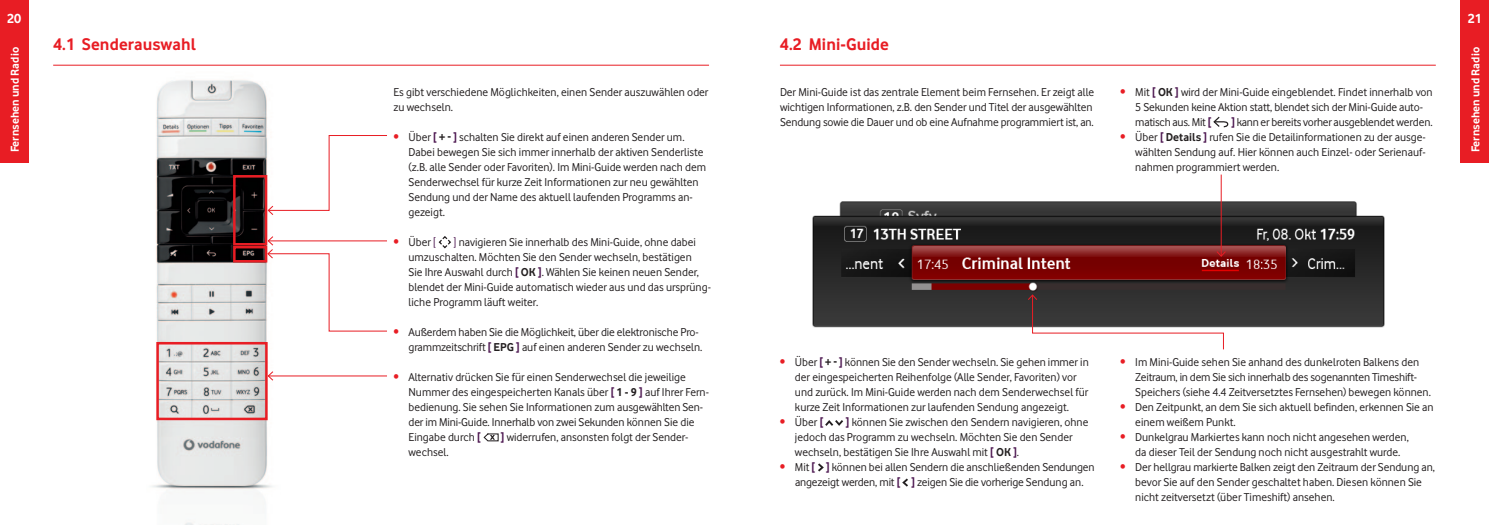
<style>
.page{position:relative;width:1489px;height:525px;background:#fff}
.page>*{position:absolute;margin:0;border:0;box-sizing:border-box;transform-origin:0 0}
.t1{font:700 17.5px "Vodafone Rg CE";letter-spacing:.005em;color:#e81d24}
.t2{font:700 13.75px "Vodafone Rg CE";color:#fff}
.t3{font:11.88px/15px "Vodafone Rg CE";color:#231f20}
.t4{font:11.88px "Vodafone Rg CE";letter-spacing:-.02em;color:#231f20}
.t5{font:700 11.88px "Vodafone Rg CE";color:#fff}
.s1{color:#e81d24}
.s2{font-weight:700;color:#4b154f}
.s3{font-weight:700}
.s4{color:#4b154f}
</style>
<div class="page">
<hr style="left:53px;top:65px;width:656px;height:1px;background:#e81d24">
<hr style="left:780px;top:65px;width:655px;height:1px;background:#e81d24">
<div style="left:0;top:37px;width:28px;height:126px;background:#e81d24"></div>
<div style="left:1460px;top:37px;width:28px;height:126px;background:#e81d24"></div>
<div style="left:0;top:0;width:28px;height:36px;background:#e81d24"></div>
<div style="left:1460px;top:0;width:28px;height:36px;background:#e81d24"></div>
<svg style="left:483px;top:433px;width:16px;height:8px"></svg>
<svg style="left:438px;top:236px;width:13px;height:13px"></svg>
<svg style="left:1213px;top:116px;width:15px;height:12px"></svg>
<svg style="left:818px;top:463px;width:6px;height:9px"></svg>
<svg style="left:902px;top:478px;width:6px;height:9px"></svg>
<img style="left:812px;top:201px;width:572px;height:126px">
<hr style="left:1220px;top:174px;width:1px;height:82px;background:#e81d24">
<svg style="left:1215px;top:250px;width:11px;height:7px"></svg>
<svg style="left:825px;top:420px;width:18px;height:6px"></svg>
<img style="left:152px;top:80px;width:128px;height:444px">
<svg style="left:267px;top:134px;width:120px;height:82px"></svg>
<svg style="left:267px;top:235px;width:120px;height:97px"></svg>
<hr style="left:268px;top:375px;width:119px;height:1px;background:#e81d24">
<svg style="left:268px;top:370px;width:6px;height:11px"></svg>
<div style="left:233px;top:175px;width:34px;height:70px;border:2px solid #e81d24"></div>
<div style="left:156px;top:342px;width:112px;height:78px;border:2px solid #e81d24"></div>
<svg style="left:1026px;top:293px;width:198px;height:57px"></svg>
<div style="left:233px;top:246px;width:34px;height:16px;border:2px solid #e81d24"></div>
<p class="t2" style="left:7px;top:10px;width:16px">20</p>
<p class="t2" style="left:1467px;top:10px;width:16px">21</p>
<h1 class="t1" style="left:780px;top:34px;width:111px">4.2 Mini-Guide</h1>
<p class="t3" style="left:1135px;top:84px;width:299px;text-indent:-15px"><span class="s1">•</span> Mit <span class="s2">[</span> <span class="s3">OK</span> <span class="s2">]</span> wird der Mini-Guide eingeblendet. Findet innerhalb von<br>5 Sekunden keine Aktion statt, blendet sich der Mini-Guide auto&shy;matisch aus. Mit <span class="s2">[</span></p>
<h1 class="t1" style="left:53px;top:34px;width:144px">4.1 Senderauswahl</h1>
<p class="t5" style="left:8px;top:152px;width:106px;rotate:-90deg">Fernsehen und Radio</p>
<p class="t5" style="left:1468px;top:152px;width:106px;rotate:-90deg">Fernsehen und Radio</p>
<p class="t3" style="left:393px;top:84px;width:316px">Es gibt verschiedene Möglichkeiten, einen Sender auszuwählen oder zu wechseln.</p>
<p class="t3" style="left:408px;top:129px;width:299px;text-indent:-15px"><span class="s1">•</span> Über <span class="s2">[</span> <span class="s3">+ -</span> <span class="s2">]</span> schalten Sie direkt auf einen anderen Sender um.<br>Dabei bewegen Sie sich immer innerhalb der aktiven Senderliste (z.B. alle Sender oder Favoriten). Im Mini-Guide werden nach dem Senderwechsel für kurze Zeit Informationen zur neu gewählten Sendung und der Name des aktuell laufenden Programms an&shy;gezeigt.</p>
<p class="t3" style="left:393px;top:234px;width:44px"><span class="s1">•</span> Über <span class="s4">[</span></p>
<p class="t3" style="left:780px;top:84px;width:316px">Der Mini-Guide ist das zentrale Element beim Fernsehen. Er zeigt alle wichtigen Informationen, z.B. den Sender und Titel der ausgewählten<br>Sendung sowie die Dauer und ob eine Aufnahme programmiert ist, an.</p>
<p class="t4" style="left:1231px;top:115px;width:203px"><span class="s2">]</span> kann er bereits vorher ausgeblendet werden.</p>
<p class="t3" style="left:1135px;top:129px;width:292px;text-align:justify;text-indent:-15px"><span class="s1">•</span> Über <span class="s2">[</span> <span class="s3">Details</span> <span class="s2">]</span> rufen Sie die Detailinformationen zu der ausge&shy;wählten Sendung auf. Hier können auch Einzel- oder Serienauf&shy;nahmen programmiert werden.</p>
<p class="t3" style="left:408px;top:234px;width:304px;text-indent:45px"><span class="s4">]</span> navigieren Sie innerhalb des Mini-Guide, ohne dabei umzuschalten. Möchten Sie den Sender wechseln, bestätigen<br>Sie Ihre Auswahl durch <span class="s2">[</span> <span class="s3">OK</span> <span class="s2">]</span>. Wählen Sie keinen neuen Sender, blendet der Mini-Guide automatisch wieder aus und das ursprüng&shy;liche Programm läuft weiter.</p>
<p class="t3" style="left:408px;top:324px;width:295px;text-indent:-15px"><span class="s1">•</span> Außerdem haben Sie die Möglichkeit, über die elektronische Pro&shy;grammzeitschrift <span class="s2">[</span> <span class="s3">EPG</span> <span class="s2">]</span> auf einen anderen Sender zu wechseln.</p>
<p class="t3" style="left:408px;top:369px;width:302px;text-indent:-15px"><span class="s1">•</span> Alternativ drücken Sie für einen Senderwechsel die jeweilige Nummer des eingespeicherten Kanals über <span class="s2">[</span> <span class="s3">1 - 9</span> <span class="s2">]</span> auf Ihrer Fern&shy;bedienung. Sie sehen Sie Informationen zum ausgewählten Sen&shy;der im Mini-Guide. Innerhalb von zwei Sekunden können Sie die Eingabe durch <span class="s2">[</span></p>
<p class="t3" style="left:795px;top:354px;width:295px;text-indent:-15px"><span class="s1">•</span> Über <span class="s2">[</span> <span class="s3">+ -</span> <span class="s2">]</span> können Sie den Sender wechseln. Sie gehen immer in der eingespeicherten Reihenfolge (Alle Sender, Favoriten) vor und zurück. Im Mini-Guide werden nach dem Senderwechsel für kurze Zeit Informationen zur laufenden Sendung angezeigt.</p>
<p class="t3" style="left:780px;top:414px;width:45px"><span class="s1">•</span> Über <span class="s2">[</span></p>
<p class="t3" style="left:1135px;top:354px;width:297px;text-indent:-15px"><span class="s1">•</span> Im Mini-Guide sehen Sie anhand des dunkelroten Balkens den<br>Zeitraum, in dem Sie sich innerhalb des sogenannten Timeshift-<br>Speichers (siehe 4.4 Zeitversetztes Fernsehen) bewegen können.</p>
<p class="t3" style="left:1135px;top:399px;width:300px;text-indent:-15px"><span class="s1">•</span> Den Zeitpunkt, an dem Sie sich aktuell befinden, erkennen Sie an einem weißem Punkt.</p>
<p class="t3" style="left:1120px;top:429px;width:290px;text-align:center"><span class="s1">•</span> Dunkelgrau Markiertes kann noch nicht angesehen werden, da dieser Teil der Sendung noch nicht ausgestrahlt wurde.</p>
<p class="t3" style="left:1135px;top:459px;width:301px;text-indent:-15px"><span class="s1">•</span> Der hellgrau markierte Balken zeigt den Zeitraum der Sendung an, bevor Sie auf den Sender geschaltet haben. Diesen können Sie nicht zeitversetzt (über Timeshift) ansehen.</p>
<p class="t3" style="left:795px;top:414px;width:295px;text-indent:51px"><span class="s2">]</span> können Sie zwischen den Sendern navigieren, ohne jedoch das Programm zu wechseln. Möchten Sie den Sender wechseln, bestätigen Sie Ihre Auswahl mit <span class="s2">[</span> <span class="s3">OK</span> <span class="s2">]</span>.</p>
<p class="t3" style="left:780px;top:459px;width:316px;text-align:center"><span class="s1">•</span> Mit <span class="s2">[ ]</span> können bei allen Sendern die anschließenden Sendungen angezeigt werden, mit <span class="s2">[ ]</span> zeigen Sie die vorherige Sendung an.</p>
<p class="t3" style="left:501px;top:429px;width:189px"><span class="s2">]</span> widerrufen, ansonsten folgt der Sender-</p>
<p class="t3" style="left:408px;top:444px;width:42px">wechsel.</p>
</div>
